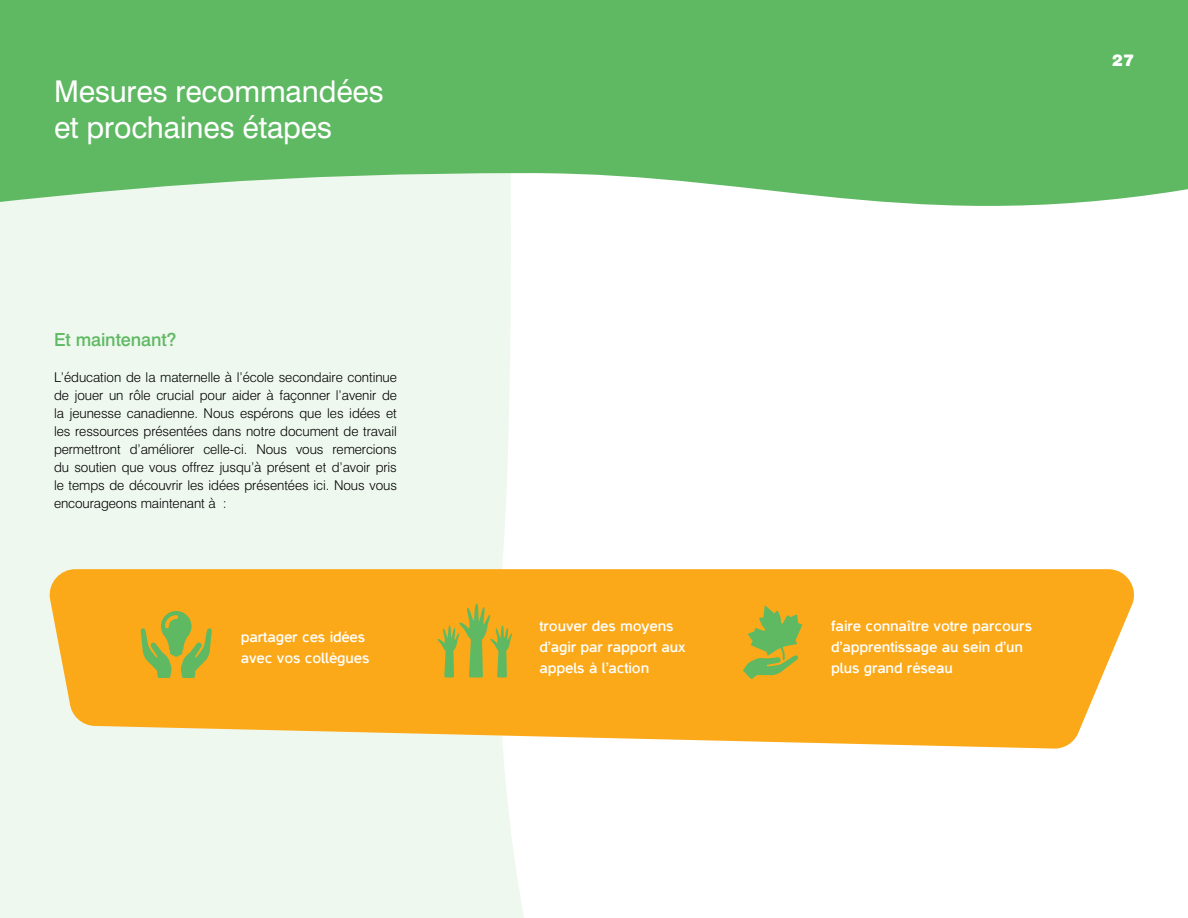
<style>
.page{position:relative;width:1188px;height:918px;background:#fff}
.page>*{position:absolute;margin:0;border:0;box-sizing:border-box;transform-origin:0 0}
.t1{font:30px/36px "Swiss 721 BT";letter-spacing:-.005em;color:#fff}
.t2{font:500 18px "Swiss 721 BT";letter-spacing:-.005em;color:#5fb963}
.t3{font:700 15px/21px "Casper";letter-spacing:-.005em;color:#fff}
.t4{font:15px "Swiss 721 BT Black No 2";color:#fff}
.t5{font:300 13.5px/18px "Swiss 721 BT";letter-spacing:-.005em;color:#000;text-align:justify}
</style>
<div class="page">
<div style="left:0;top:242px;width:524px;height:676px;background:#eff8ef"></div>
<svg style="left:48px;top:569px;width:1086px;height:180px;background:#fab130"></svg>
<svg style="left:0;top:168px;width:1188px;height:74px"></svg>
<div style="left:0;top:0;width:1188px;height:168px;background:#5fb963"></div>
<svg style="left:141px;top:611px;width:71px;height:67px;background:#b2b03b"></svg>
<svg style="left:437px;top:603px;width:76px;height:75px;background:#c4ae32"></svg>
<svg style="left:743px;top:605px;width:59px;height:74px;background:#aeb03d"></svg>
<h1 class="t1" style="left:54px;top:73px;width:331px">Mesures recommandées et prochaines étapes</h1>
<h2 class="t2" style="left:54px;top:328px;width:124px">Et maintenant?</h2>
<p class="t5" style="left:54px;top:368px;width:345px">L’éducation de la maternelle à l’école secondaire continue de jouer un rôle crucial pour aider à façonner l’avenir de la jeunesse canadienne. Nous espérons que les idées et les ressources présentées dans notre document de travail permettront d’améliorer celle-ci. Nous vous remercions du soutien que vous offrez jusqu’à présent et d’avoir pris le temps de découvrir les idées présentées ici. Nous vous encourageons maintenant à :</p>
<p class="t3" style="left:241px;top:626px;width:130px">partager ces idées avec vos collègues</p>
<p class="t3" style="left:539px;top:616px;width:148px">trouver des moyens d’agir par rapport aux appels à l’action</p>
<p class="t3" style="left:831px;top:616px;width:202px">faire connaître votre parcours d’apprentissage au sein d’un plus grand réseau</p>
<p class="t4" style="left:1112px;top:50px;width:23px">27</p>
</div>
